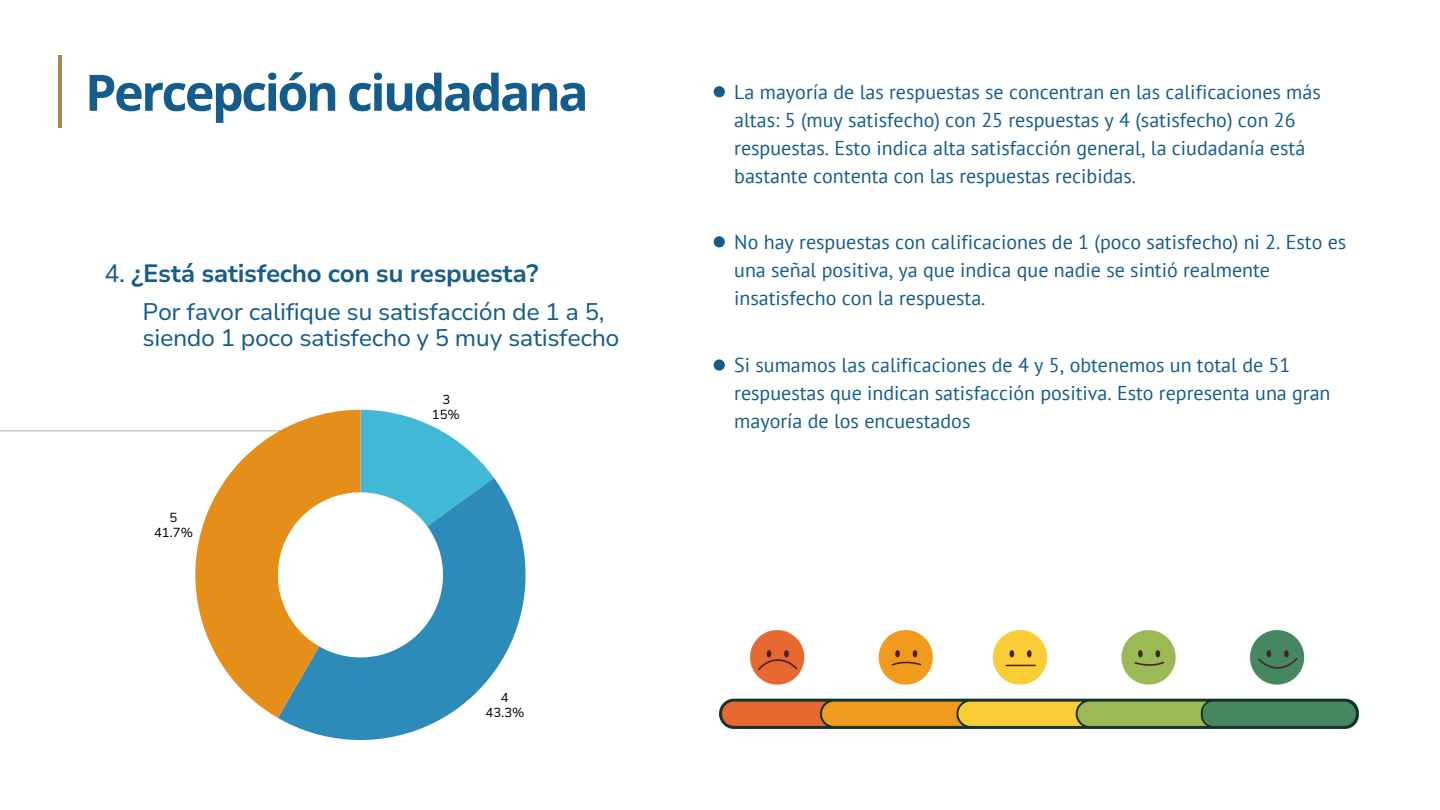
<style>
.page{position:relative;width:1440px;height:810px;background:#fff}
.page>*{position:absolute;margin:0;border:0;box-sizing:border-box;transform-origin:0 0}
.t1{font:700 50.2px "Open Sans";letter-spacing:-.05em;color:#145c8c}
.t2{font:700 25px "Nunito Sans 10 pt";letter-spacing:-.015em;color:#145c8c}
.t3{font:24px/26.2px "Nunito Sans 10 pt";letter-spacing:-.015em;color:#145c8c}
.t4{font:20px/27.8px "PT Sans";color:#145c8c}
.t5{font:13px/15px "Nunito Sans 10 pt";color:#000;text-align:center}
.s1{font-weight:400}
</style>
<div class="page">
<hr style="left:58px;top:55px;width:4px;height:73px;background:#a8854b">
<hr style="left:0;top:430px;width:298px;height:1px;background:#cacccb">
<svg style="left:360px;top:410px;width:134px;height:68px"></svg>
<svg style="left:278px;top:478px;width:248px;height:262px;fill:#2d8bba"></svg>
<svg style="left:195px;top:410px;width:165px;height:308px;fill:#e58e1a"></svg>
<div style="left:714px;top:86px;width:11px;height:11px;background:#145c8c;border-radius:50%"></div>
<div style="left:714px;top:236px;width:11px;height:11px;background:#145c8c;border-radius:50%"></div>
<div style="left:714px;top:359px;width:11px;height:12px;background:#145c8c;border-radius:50%"></div>
<img style="left:719px;top:631px;width:640px;height:98px">
<h1 class="t1" style="left:85px;top:57px;width:505px">Percepción ciudadana</h1>
<h2 class="t2" style="left:105px;top:257px;width:435px"><span class="s1">4.</span> ¿Está satisfecho con su respuesta?</h2>
<h2 class="t3" style="left:143px;top:299px;width:478px">Por favor califique su satisfacción de 1 a 5, siendo 1 poco satisfecho y 5 muy satisfecho</h2>
<p class="t5" style="left:154px;top:510px;width:40px">5<br>41.7%</p>
<p class="t5" style="left:432px;top:392px;width:29px">3<br>15%</p>
<p class="t5" style="left:486px;top:690px;width:40px">4<br>43.3%</p>
<p class="t4" style="left:734px;top:78px;width:588px">La mayoría de las respuestas se concentran en las calificaciones más altas: 5 (muy satisfecho) con 25 respuestas y 4 (satisfecho) con 26 respuestas. Esto indica alta satisfacción general, la ciudadanía está bastante contenta con las respuestas recibidas.</p>
<p class="t4" style="left:734px;top:228px;width:614px">No hay respuestas con calificaciones de 1 (poco satisfecho) ni 2. Esto es una señal positiva, ya que indica que nadie se sintió realmente insatisfecho con la respuesta.</p>
<p class="t4" style="left:734px;top:351px;width:598px">Si sumamos las calificaciones de 4 y 5, obtenemos un total de 51 respuestas que indican satisfacción positiva. Esto representa una gran mayoría de los encuestados</p>
</div>
